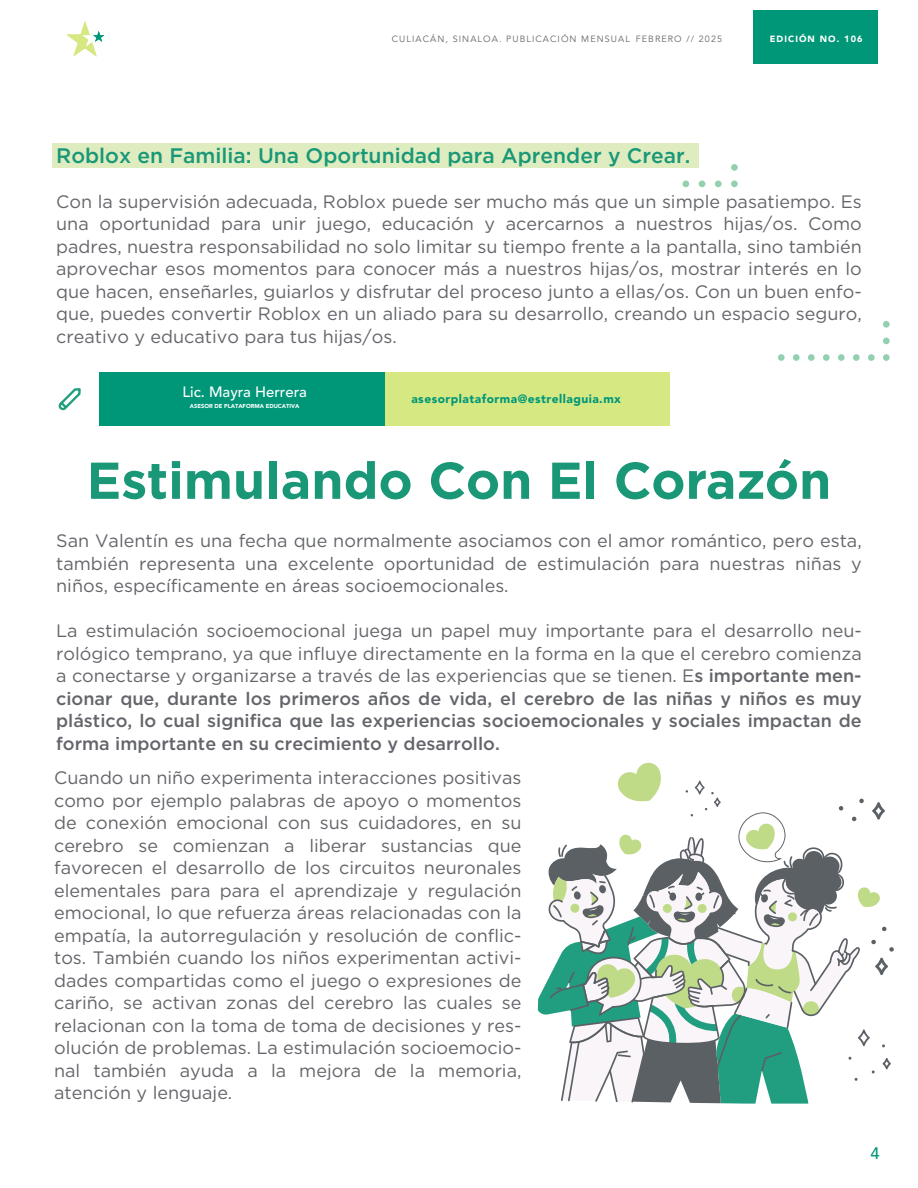
<style>
.page{position:relative;width:918px;height:1188px;background:#fff}
.page>*{position:absolute;margin:0;border:0;box-sizing:border-box;transform-origin:0 0}
.t1{font:700 51.75px "Gotham";color:#199777}
.t2{font:500 21px "Gotham";color:#199777}
.t3{font:18px/22.5px "Gotham";color:#63656a;text-align:justify}
.t4{font:500 16.5px "Avenir LT Std";color:#009778}
.t5{font:500 14.85px "Avenir LT Std";color:#fff}
.t6{font:900 12px "Avenir LT Std";letter-spacing:.04em;color:#009778}
.t7{font:9px "Avenir LT Std";letter-spacing:.12em;color:#63656a}
.t8{font:900 9px "Avenir LT Std";letter-spacing:.12em;color:#fff}
.t9{font:900 5.7px "Avenir LT Std";color:#fff}
.s1{font-weight:500}
</style>
<div class="page">
<div style="left:52px;top:143px;width:647px;height:25px;background:#deecc0"></div>
<svg style="left:58px;top:388px;width:23px;height:23px"></svg>
<div style="left:99px;top:372px;width:290px;height:54px;background:#009778"></div>
<div style="left:385px;top:372px;width:285px;height:54px;background:#d6e882"></div>
<svg style="left:67px;top:22px;width:37px;height:34px"></svg>
<div style="left:754px;top:10px;width:124px;height:54px;background:#009778"></div>
<svg style="left:683px;top:181px;width:6px;height:6px"></svg>
<svg style="left:699px;top:181px;width:6px;height:6px"></svg>
<div style="left:715px;top:181px;width:7px;height:6px;background:#93d0af;border-radius:50%"></div>
<div style="left:731px;top:181px;width:7px;height:6px;background:#93d0af;border-radius:50%"></div>
<div style="left:883px;top:321px;width:7px;height:7px;background:#93d0af;border-radius:50%"></div>
<div style="left:883px;top:338px;width:7px;height:6px;background:#93d0af;border-radius:50%"></div>
<div style="left:883px;top:354px;width:7px;height:7px;background:#93d0af;border-radius:50%"></div>
<div style="left:868px;top:354px;width:7px;height:7px;background:#93d0af;border-radius:50%"></div>
<div style="left:853px;top:354px;width:7px;height:7px;background:#93d0af;border-radius:50%"></div>
<div style="left:838px;top:354px;width:7px;height:7px;background:#93d0af;border-radius:50%"></div>
<div style="left:823px;top:354px;width:7px;height:7px;background:#93d0af;border-radius:50%"></div>
<div style="left:808px;top:354px;width:7px;height:7px;background:#93d0af;border-radius:50%"></div>
<div style="left:793px;top:354px;width:7px;height:7px;background:#93d0af;border-radius:50%"></div>
<div style="left:778px;top:354px;width:7px;height:7px;background:#93d0af;border-radius:50%"></div>
<div style="left:731px;top:164px;width:7px;height:7px;background:#93d0af;border-radius:50%"></div>
<svg style="left:537px;top:762px;width:357px;height:342px"></svg>
<p class="t7" style="left:392px;top:34px;width:332px">CULIACÁN, SINALOA. PUBLICACIÓN MENSUAL FEBRERO // 2025</p>
<p class="t8" style="left:770px;top:33px;width:94px">EDICIÓN NO. 106</p>
<p class="t2" style="left:56px;top:142px;width:636px">Roblox en Familia: Una Oportunidad para Aprender y Crear.</p>
<p class="t3" style="left:56px;top:190px;width:807px">Con la supervisión adecuada, Roblox puede ser mucho más que un simple pasatiempo. Es una oportunidad para unir juego, educación y acercarnos a nuestros hijas/os. Como padres, nuestra responsabilidad no solo limitar su tiempo frente a la pantalla, sino también aprovechar esos momentos para conocer más a nuestros hijas/os, mostrar interés en lo que hacen, enseñarles, guiarlos y disfrutar del proceso junto a ellas/os. Con un buen enfo&shy;que, puedes convertir Roblox en un aliado para su desarrollo, creando un espacio seguro, creativo y educativo para tus hijas/os.</p>
<p class="t5" style="left:182px;top:384px;width:126px">Lic. Mayra Herrera</p>
<p class="t9" style="left:190px;top:403px;width:111px">ASESOR DE PLATAFORMA EDUCATIVA</p>
<p class="t6" style="left:411px;top:391px;width:211px">asesorplataforma@estrellaguia.mx</p>
<h1 class="t1" style="left:87px;top:446px;width:746px">Estimulando Con El Corazón</h1>
<p class="t3" style="left:56px;top:529px;width:807px">San Valentín es una fecha que normalmente asociamos con el amor romántico, pero esta, también representa una excelente oportunidad de estimulación para nuestras niñas y niños, específicamente en áreas socioemocionales.</p>
<p class="t3" style="left:56px;top:619px;width:807px">La estimulación socioemocional juega un papel muy importante para el desarrollo neu&shy;rológico temprano, ya que influye directamente en la forma en la que el cerebro comienza a conectarse y organizarse a través de las experiencias que se tienen. E<span class="s1">s importante men&shy;cionar que, durante los primeros años de vida, el cerebro de las niñas y niños es muy plástico, lo cual significa que las experiencias socioemocionales y sociales impactan de forma importante en su crecimiento y desarrollo.</span></p>
<p class="t3" style="left:54px;top:766px;width:469px">Cuando un niño experimenta interacciones positivas como por ejemplo palabras de apoyo o momentos de conexión emocional con sus cuidadores, en su cerebro se comienzan a liberar sustancias que favorecen el desarrollo de los circuitos neuronales elementales para para el aprendizaje y regulación emocional, lo que refuerza áreas relacionadas con la empatía, la autorregulación y resolución de conflic&shy;tos. También cuando los niños experimentan activi&shy;dades compartidas como el juego o expresiones de cariño, se activan zonas del cerebro las cuales se relacionan con la toma de toma de decisiones y res&shy;olución de problemas. La estimulación socioemocio&shy;nal también ayuda a la mejora de la memoria, atención y lenguaje.</p>
<p class="t4" style="left:870px;top:1144px;width:11px">4</p>
</div>
